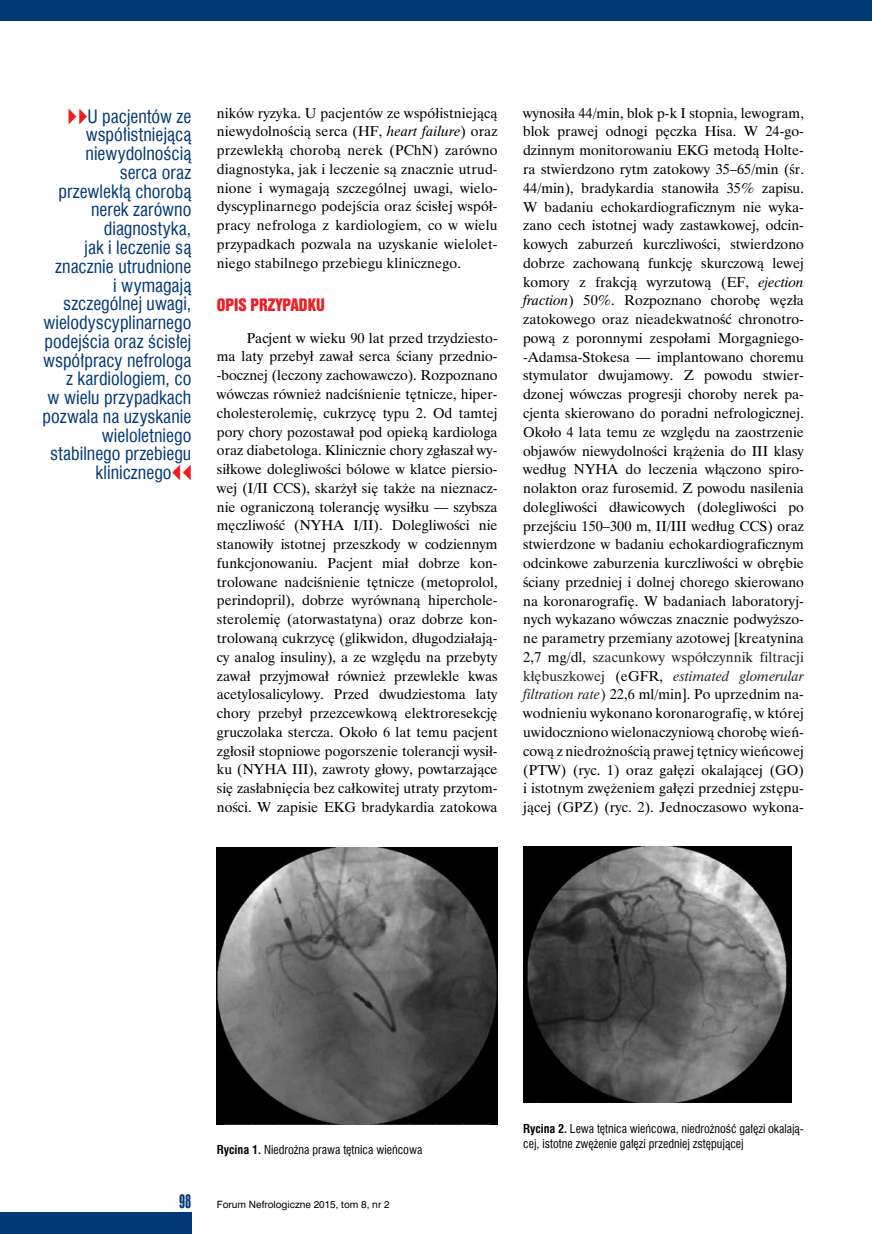
<style>
.page{position:relative;width:872px;height:1234px;background:#fff}
.page>*{position:absolute;margin:0;border:0;box-sizing:border-box;transform-origin:0 0}
.t1{font:18px/18.8px "Swis 721 Cn EU";color:#003976;text-align:right}
.t2{font:18px "Swis 924 EU";color:#003976}
.t3{font:15.75px "Swis 921 EU";color:#ed1d24}
.t4{font:14.25px/18.8px "Time Ibis EE";letter-spacing:.005em;color:#000;text-align:justify}
.t5{font:12px/14.7px "Swis 721 Cn EU";color:#000}
.t6{font:9.3px "Swis 721 PL";color:#000}
.s1{font-family:"Newspaper Pi";color:#ed1d24}
.s2{font-style:italic}
.s3{color:#252525}
.s4{font-style:italic;color:#252525}
.s5{font-weight:700}
</style>
<div class="page">
<div style="left:0;top:0;width:872px;height:21px;background:#003976"></div>
<div style="left:0;top:1212px;width:191px;height:21px;background:#003976"></div>
<img style="left:217px;top:847px;width:280px;height:276px">
<img style="left:523px;top:846px;width:268px;height:256px">
<p class="t1" style="left:42px;top:107px;width:150px"><span class="s1">VV</span>U pacjentów ze współistniejącą niewydolnością<br>serca oraz<br>przewlekłą chorobą nerek zarówno diagnostyka,<br>jak i leczenie są znacznie utrudnione<br>i wymagają szczególnej uwagi, wielodyscyplinarnego podejścia oraz ścisłej współpracy nefrologa z kardiologiem, co<br>w wielu przypadkach pozwala na uzyskanie wieloletniego stabilnego przebiegu klinicznego<span class="s1">CC</span></p>
<p class="t4" style="left:217px;top:103px;width:282px">ników ryzyka. U pacjentów ze współistniejącą niewydolnością serca (HF, <span class="s2">heart failure</span>) oraz przewlekłą chorobą nerek (PChN) zarówno diagnostyka, jak i leczenie są znacznie utrud&shy;nione i wymagają szczególnej uwagi, wielo&shy;dyscyplinarnego podejścia oraz ścisłej współ&shy;pracy nefrologa z kardiologiem, co w wielu przypadkach pozwala na uzyskanie wielolet&shy;niego stabilnego przebiegu klinicznego.</p>
<p class="t3" style="left:217px;top:295px;width:110px">OPIS PRZYPADKU</p>
<p class="t4" style="left:217px;top:328px;width:282px;text-indent:30px">Pacjent w wieku 90 lat przed trzydziesto&shy;ma laty przebył zawał serca ściany przednio--bocznej (leczony zachowawczo). Rozpoznano wówczas również nadciśnienie tętnicze, hiper&shy;cholesterolemię, cukrzycę typu 2. Od tamtej pory chory pozostawał pod opieką kardiologa oraz diabetologa. Klinicznie chory zgłaszał wy&shy;siłkowe dolegliwości bólowe w klatce piersio&shy;wej (I/II CCS), skarżył się także na nieznacz&shy;nie ograniczoną tolerancję wysiłku — szybsza męczliwość (NYHA I/II). Dolegliwości nie stanowiły istotnej przeszkody w codziennym funkcjonowaniu. Pacjent miał dobrze kon&shy;trolowane nadciśnienie tętnicze (metoprolol, perindopril), dobrze wyrównaną hiperchole&shy;sterolemię (atorwastatyna) oraz dobrze kon&shy;trolowaną cukrzycę (glikwidon, długodziałają&shy;cy analog insuliny), a ze względu na przebyty zawał przyjmował również przewlekle kwas acetylosalicylowy. Przed dwudziestoma laty chory przebył przezcewkową elektroresekcję gruczolaka stercza. Około 6 lat temu pacjent zgłosił stopniowe pogorszenie tolerancji wysił&shy;ku (NYHA III), zawroty głowy, powtarzające się zasłabnięcia bez całkowitej utraty przytom&shy;ności. W zapisie EKG bradykardia zatokowa</p>
<p class="t4" style="left:523px;top:103px;width:282px">wynosiła 44/min, blok p-k I stopnia, lewogram, blok prawej odnogi pęczka Hisa. W 24-go&shy;dzinnym monitorowaniu EKG metodą Holte&shy;ra stwierdzono rytm zatokowy 35–65/min (śr.<br>44/min), bradykardia stanowiła 35% zapisu.<br>W badaniu echokardiograficznym nie wyka&shy;zano cech istotnej wady zastawkowej, odcin&shy;kowych zaburzeń kurczliwości, stwierdzono dobrze zachowaną funkcję skurczową lewej komory z frakcją wyrzutową (EF, <span class="s2">ejection fraction</span>) 50%. Rozpoznano chorobę węzła zatokowego oraz nieadekwatność chronotro&shy;pową z poronnymi zespołami Morgagniego--Adamsa-Stokesa — implantowano choremu stymulator dwujamowy. Z powodu stwier&shy;dzonej wówczas progresji choroby nerek pa&shy;cjenta skierowano do poradni nefrologicznej.<br>Około 4 lata temu ze względu na zaostrzenie objawów niewydolności krążenia do III klasy według NYHA do leczenia włączono spiro&shy;nolakton oraz furosemid. Z powodu nasilenia dolegliwości dławicowych (dolegliwości po przejściu 150–300 m, II/III według CCS) oraz stwierdzone w badaniu echokardiograficznym odcinkowe zaburzenia kurczliwości w obrębie ściany przedniej i dolnej chorego skierowano na koronarografię. W badaniach laboratoryj&shy;nych wykazano wówczas znacznie podwyższo&shy;ne parametry przemiany azotowej [kreatynina 2,7 mg/dl, <span class="s3">szacunkowy współczynnik filtracji kłębuszkowej</span> (eGFR, <span class="s4">estimated glomerular filtration rate</span><span class="s3">)</span> 22,6 ml/min]. Po uprzednim na&shy;wodnieniu wykonano koronarografię, w której uwidoczniono wielonaczyniową chorobę wień&shy;cową z niedrożnością prawej tętnicy wieńcowej (PTW) (ryc. 1) oraz gałęzi okalającej (GO) i istotnym zwężeniem gałęzi przedniej zstępu&shy;jącej (GPZ) (ryc. 2). Jednoczasowo wykona-</p>
<p class="t5" style="left:217px;top:1141px;width:207px"><span class="s5">Rycina 1.</span> Niedrożna prawa tętnica wieńcowa</p>
<p class="t2" style="left:179px;top:1189px;width:14px">98</p>
<p class="t6" style="left:217px;top:1198px;width:174px">Forum Nefrologiczne 2015, tom 8, nr 2</p>
<p class="t5" style="left:523px;top:1120px;width:282px"><span class="s5">Rycina 2.</span> Lewa tętnica wieńcowa, niedrożność gałęzi okalają&shy;cej, istotne zwężenie gałęzi przedniej zstępującej</p>
</div>
